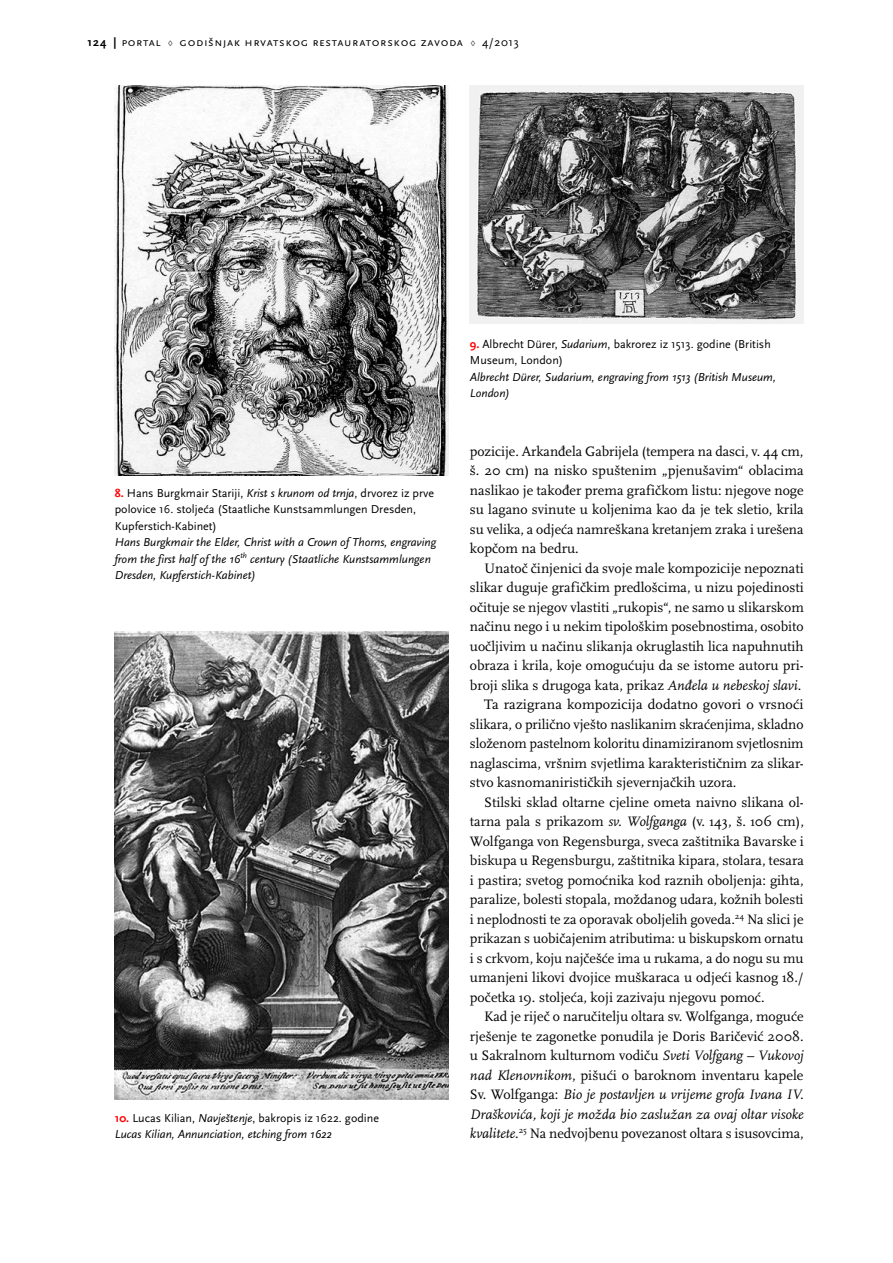
<style>
.page{position:relative;width:893px;height:1263px;background:#fff}
.page>*{position:absolute;margin:0;border:0;box-sizing:border-box;transform-origin:0 0}
.t1{font:14.25px/19.5px "Scala Pro";color:#000;text-align:justify}
.t2{font:italic 14.25px "Scala Pro";color:#000}
.t3{font:italic 12px/16.5px "Scala Sans Pro";color:#000}
.t4{font:12px/16.5px "Scala Sans Pro";color:#000}
.t5{font:12px "Scala Sans Pro";letter-spacing:.05em;color:#000}
.s1{font-weight:700}
.s2{font-family:"Scala Pro"}
.s3{font-weight:700;color:#f00}
.s4{font-style:italic}
.s5{font-weight:700;font-style:normal;color:#f00}
.s6{font-style:normal}
</style>
<div class="page">
<img style="left:115px;top:85px;width:334px;height:390px">
<img style="left:470px;top:85px;width:334px;height:239px">
<img style="left:115px;top:631px;width:334px;height:468px">
<p class="t5" style="left:88px;top:35px;width:433px"><span class="s1">124 |</span> portal <span class="s2">♢</span> Godišnjak Hrvatskog restauratorskog zavoda <span class="s2">♢</span> 4/2013</p>
<p class="t4" style="left:115px;top:484px;width:321px"><span class="s3">8.</span> Hans Burgkmair Stariji, <span class="s4">Krist s krunom od trnja</span>, drvorez iz prve polovice 16. stoljeća (Staatliche Kunstsammlungen Dresden,<br>Kupferstich-Kabinet)</p>
<p class="t3" style="left:115px;top:534px;width:323px">Hans Burgkmair the Elder, Christ with a Crown of Thorns, engraving from the first half of the 16<sup>th</sup> century (Staatliche Kunstsammlungen<br>Dresden, Kupferstich-Kabinet)</p>
<p class="t3" style="left:115px;top:1109px;width:266px"><span class="s5">10.</span> <span class="s6">Lucas Kilian,</span> Navještenje<span class="s6">, bakropis iz 1622. godine<br></span>Lucas Kilian, Annunciation, etching from 1622</p>
<p class="t4" style="left:470px;top:335px;width:302px"><span class="s3">9.</span> Albrecht Dürer, <span class="s4">Sudarium</span>, bakrorez iz 1513. godine (British<br>Museum, London)</p>
<p class="t3" style="left:470px;top:368px;width:308px">Albrecht Dürer, Sudarium, engraving from 1513 (British Museum,<br>London)</p>
<p class="t1" style="left:470px;top:441px;width:335px">pozicije. Arkanđela Gabrijela (tempera na dasci, v. 44 cm, š. 20 cm) na nisko spuštenim „pjenušavim“ oblacima naslikao je također prema grafičkom listu: njegove noge su lagano svinute u koljenima kao da je tek sletio, krila su velika, a odjeća namreškana kretanjem zraka i urešena kopčom na bedru.</p>
<p class="t1" style="left:484px;top:558px;width:321px">Unatoč činjenici da svoje male kompozicije nepoznati</p>
<p class="t1" style="left:470px;top:578px;width:335px">slikar duguje grafičkim predlošcima, u nizu pojedinosti</p>
<p class="t1" style="left:470px;top:597px;width:335px">očituje se njegov vlastiti „rukopis“, ne samo u slikarskom</p>
<p class="t1" style="left:470px;top:617px;width:335px">načinu nego i u nekim tipološkim posebnostima, osobito</p>
<p class="t1" style="left:470px;top:636px;width:335px">uočljivim u načinu slikanja okruglastih lica napuhnutih</p>
<p class="t1" style="left:470px;top:656px;width:335px">obraza i krila, koje omogućuju da se istome autoru pri-</p>
<p class="t1" style="left:470px;top:675px;width:333px">broji slika s drugoga kata, prikaz <span class="s4">Anđela u nebeskoj slavi</span>.</p>
<p class="t1" style="left:484px;top:695px;width:321px">Ta razigrana kompozicija dodatno govori o vrsnoći</p>
<p class="t1" style="left:470px;top:714px;width:335px">slikara, o prilično vješto naslikanim skraćenjima, skladno</p>
<p class="t1" style="left:470px;top:734px;width:335px">složenom pastelnom koloritu dinamiziranom svjetlosnim</p>
<p class="t1" style="left:470px;top:753px;width:335px">naglascima, vršnim svjetlima karakterističnim za slikar-</p>
<p class="t1" style="left:470px;top:773px;width:268px">stvo kasnomanirističkih sjevernjačkih uzora.</p>
<p class="t1" style="left:484px;top:792px;width:321px">Stilski sklad oltarne cjeline ometa naivno slikana ol-</p>
<p class="t1" style="left:470px;top:812px;width:336px">tarna pala s prikazom <span class="s4">sv. Wolfganga</span> (v. 143, š. 106 cm),</p>
<p class="t1" style="left:470px;top:831px;width:335px">Wolfganga von Regensburga, sveca zaštitnika Bavarske i</p>
<p class="t1" style="left:470px;top:851px;width:336px">biskupa u Regensburgu, zaštitnika kipara, stolara, tesara</p>
<p class="t1" style="left:470px;top:870px;width:335px">i pastira; svetog pomoćnika kod raznih oboljenja: gihta,</p>
<p class="t1" style="left:470px;top:890px;width:335px">paralize, bolesti stopala, moždanog udara, kožnih bolesti</p>
<p class="t1" style="left:470px;top:909px;width:335px">i neplodnosti te za oporavak oboljelih goveda.<sup>24</sup> Na slici je</p>
<p class="t1" style="left:470px;top:929px;width:335px">prikazan s uobičajenim atributima: u biskupskom ornatu</p>
<p class="t1" style="left:470px;top:948px;width:335px">i s crkvom, koju najčešće ima u rukama, a do nogu su mu</p>
<p class="t1" style="left:470px;top:968px;width:335px">umanjeni likovi dvojice muškaraca u odjeći kasnog 18./</p>
<p class="t1" style="left:470px;top:987px;width:296px">početka 19. stoljeća, koji zazivaju njegovu pomoć.</p>
<p class="t1" style="left:484px;top:1007px;width:321px">Kad je riječ o naručitelju oltara sv. Wolfganga, moguće</p>
<p class="t1" style="left:470px;top:1026px;width:335px">rješenje te zagonetke ponudila je Doris Baričević 2008.</p>
<p class="t1" style="left:470px;top:1046px;width:335px">u Sakralnom kulturnom vodiču <span class="s4">Sveti Volfgang − Vukovoj</span></p>
<p class="t1" style="left:470px;top:1065px;width:335px"><span class="s4">nad Klenovnikom</span>, pišući o baroknom inventaru kapele</p>
<p class="t2" style="left:470px;top:1086px;width:335px"><span class="s6">Sv. Wolfganga:</span> Bio je postavljen u vrijeme grofa Ivana IV.</p>
<p class="t2" style="left:470px;top:1106px;width:335px">Draškovića, koji je možda bio zaslužan za ovaj oltar visoke</p>
<p class="t1" style="left:470px;top:1124px;width:335px"><span class="s4">kvalitete</span>.<sup>25</sup> Na nedvojbenu povezanost oltara s isusovcima,</p>
</div>
